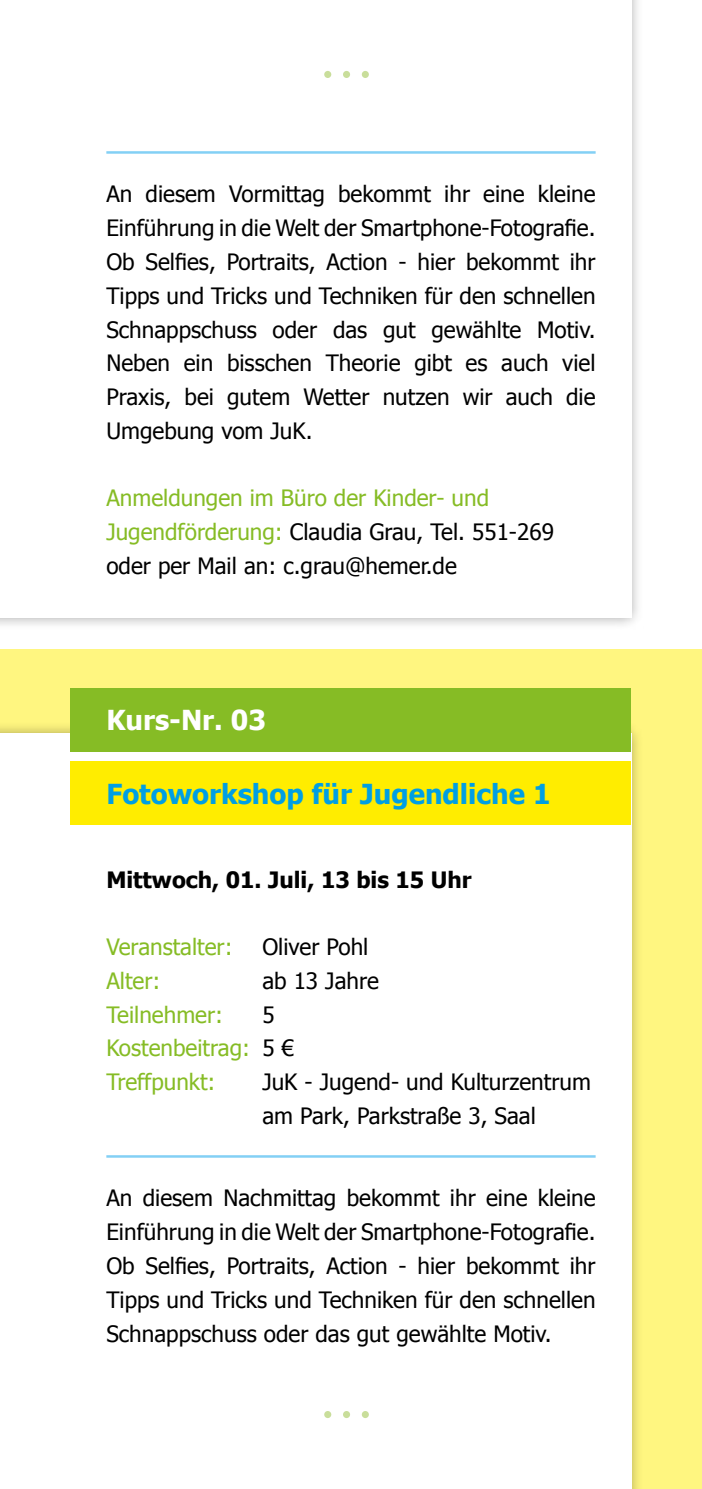
<style>
.page{position:relative;width:702px;height:1489px;background:#fff}
.page>*{position:absolute;margin:0;border:0;box-sizing:border-box;transform-origin:0 0}
.t1{font:700 27.5px "Tahoma";color:#009fe3}
.t2{font:700 27.5px "Tahoma";color:#fff}
.t3{font:22.5px/33.8px "Tahoma";color:#000}
.t4{font:22.5px "Tahoma";color:#86bc25}
.t5{font:700 22.5px "Tahoma";color:#000}
.s1{color:#86bc25}
.s2{color:#000}
</style>
<div class="page">
<div style="left:0;top:649px;width:702px;height:839px;background:#fff680"></div>
<div style="left:0;top:720px;width:643px;height:768px;background:#000;opacity:.35"></div>
<div style="left:0;top:733px;width:631px;height:755px;background:#fff"></div>
<hr style="left:106px;top:1155px;width:489px;height:2px;background:#83d0f5">
<div style="left:71px;top:687px;width:560px;height:64px;background:#86bc25"></div>
<div style="left:71px;top:761px;width:560px;height:64px;background:#ffed00"></div>
<div style="left:0;top:0;width:643px;height:630px;background:#000;opacity:.35"></div>
<div style="left:0;top:0;width:631px;height:617px;background:#fff"></div>
<div style="left:324px;top:71px;width:7px;height:7px;background:#c9de9b;border-radius:50%"></div>
<div style="left:343px;top:71px;width:7px;height:7px;background:#c9de9b;border-radius:50%"></div>
<div style="left:362px;top:71px;width:7px;height:7px;background:#c9de9b;border-radius:50%"></div>
<div style="left:324px;top:1410px;width:7px;height:7px;background:#c9de9b;border-radius:50%"></div>
<svg style="left:343px;top:1410px;width:7px;height:7px"></svg>
<div style="left:362px;top:1410px;width:7px;height:7px;background:#c9de9b;border-radius:50%"></div>
<hr style="left:106px;top:151px;width:489px;height:3px;background:#83d0f5">
<p class="t3" style="left:106px;top:176px;width:490px">An diesem Vormittag bekommt ihr eine kleine<br>Einführung in die Welt der Smartphone-Fotografie.</p>
<p class="t3" style="left:106px;top:244px;width:490px;text-align:justify">Ob Selfies, Portraits, Action - hier bekommt ihr Tipps und Tricks und Techniken für den schnellen Schnappschuss oder das gut gewählte Motiv.<br>Neben ein bisschen Theorie gibt es auch viel Praxis, bei gutem Wetter nutzen wir auch die Umgebung vom JuK.</p>
<p class="t3" style="left:106px;top:480px;width:449px"><span class="s1">Anmeldungen im Büro der Kinder- und<br>Jugendförderung:</span> Claudia Grau, Tel. 551-269 oder per Mail an: c.grau@hemer.de</p>
<p class="t2" style="left:106px;top:701px;width:161px">Kurs-Nr. 03</p>
<p class="t1" style="left:106px;top:774px;width:445px">Fotoworkshop für Jugendliche 1</p>
<p class="t5" style="left:106px;top:863px;width:367px">Mittwoch, 01. Juli, 13 bis 15 Uhr</p>
<p class="t4" style="left:106px;top:931px;width:128px">Veranstalter:</p>
<p class="t3" style="left:262px;top:929px;width:108px">Oliver Pohl</p>
<p class="t4" style="left:106px;top:965px;width:56px">Alter:</p>
<p class="t3" style="left:262px;top:962px;width:118px">ab 13 Jahre</p>
<p class="t4" style="left:106px;top:999px;width:118px">Teilnehmer:</p>
<p class="t3" style="left:262px;top:996px;width:14px">5</p>
<p class="t4" style="left:106px;top:1033px;width:189px">Kostenbeitrag: <span class="s2">5 €</span></p>
<p class="t4" style="left:106px;top:1066px;width:111px">Treffpunkt:</p>
<p class="t3" style="left:262px;top:1064px;width:330px">JuK - Jugend- und Kulturzentrum</p>
<p class="t3" style="left:262px;top:1097px;width:275px">am Park, Parkstraße 3, Saal</p>
<p class="t3" style="left:106px;top:1180px;width:490px">An diesem Nachmittag bekommt ihr eine kleine<br>Einführung in die Welt der Smartphone-Fotografie.</p>
<p class="t3" style="left:106px;top:1247px;width:490px;text-align:justify">Ob Selfies, Portraits, Action - hier bekommt ihr Tipps und Tricks und Techniken für den schnellen Schnappschuss oder das gut gewählte Motiv.</p>
</div>
